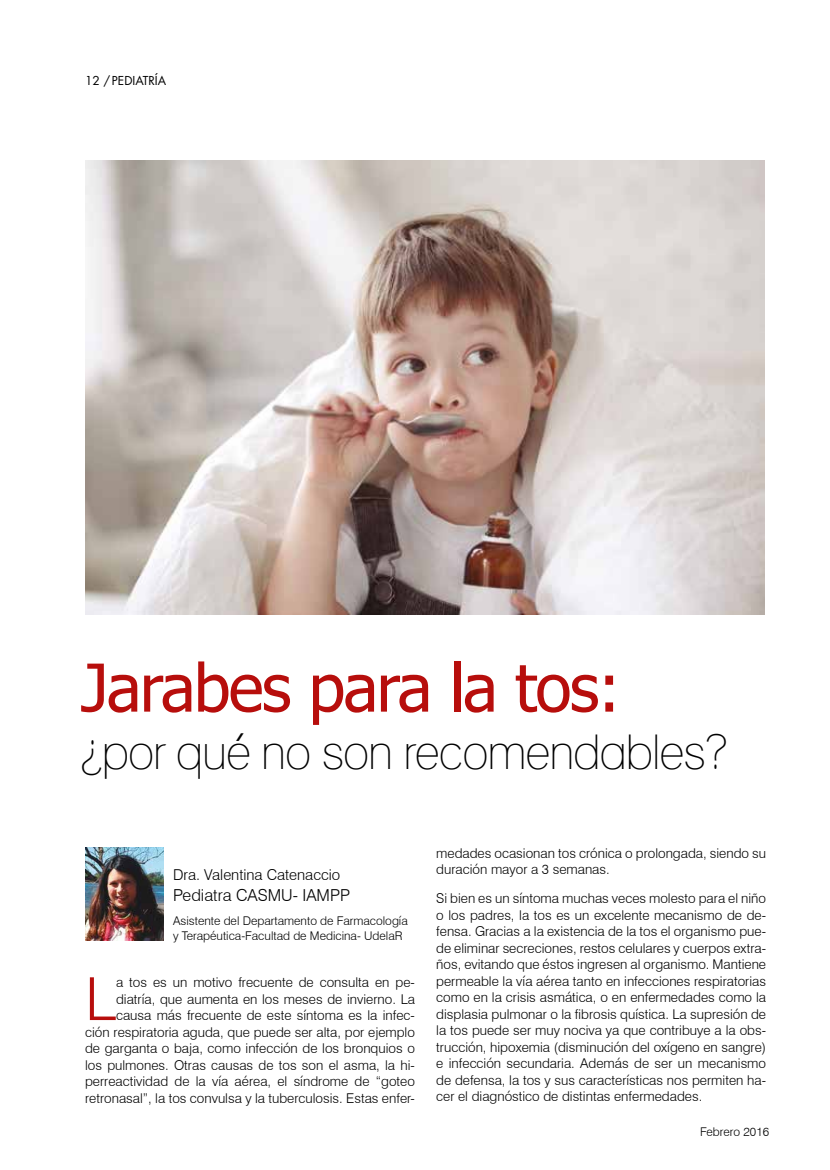
<style>
.page{position:relative;width:830px;height:1170px;background:#fff}
.page>*{position:absolute;margin:0;border:0;box-sizing:border-box;transform-origin:0 0}
.t1{font:66px "Tahoma";letter-spacing:-.025em;color:#b70e0c}
.t2{font:300 59.4px "Swiss 721 BT";color:#b70e0c}
.t3{font:condensed 48px "Lane";letter-spacing:-.025em;color:#000}
.t4{font:300 16.5px "Swiss 721 BT";color:#000}
.t5{font:300 15px "Swiss 721 BT";color:#000}
.t6{font:300 13.5px/16.5px "Swiss 721 BT";color:#000;text-align:right}
.t7{font:300 12px/15px "Swiss 721 BT";color:#000}
.t8{font:12px "Futura Std";color:#000}
</style>
<div class="page">
<img style="left:85px;top:161px;width:679px;height:453px">
<img style="left:85px;top:847px;width:78px;height:93px">
<p class="t8" style="left:85px;top:73px;width:83px">12 /PEDIATRÍA</p>
<h1 class="t1" style="left:81px;top:643px;width:541px">Jarabes para la tos:</h1>
<h3 class="t3" style="left:81px;top:722px;width:647px">¿por qué no son recomendables?</h3>
<p class="t5" style="left:173px;top:865px;width:169px">Dra. Valentina Catenaccio</p>
<p class="t4" style="left:173px;top:885px;width:178px">Pediatra CASMU- IAMPP</p>
<p class="t7" style="left:173px;top:912px;width:236px">Asistente del Departamento de Farmacología y Terapéutica-Facultad de Medicina- UdelaR</p>
<p class="t6" style="left:85px;top:973px;width:331px">a tos es un motivo frecuente de consulta en pe&shy;diatría, que aumenta en los meses de invierno. La causa más frecuente de este síntoma es la infec-<br>ción respiratoria aguda, que puede ser alta, por ejemplo de garganta o baja, como infección de los bronquios o los pulmones. Otras causas de tos son el asma, la hi&shy;perreactividad de la vía aérea, el síndrome de “goteo retronasal”, la tos convulsa y la tuberculosis. Estas enfer-</p>
<h2 class="t2" style="left:85px;top:962px;width:32px">L</h2>
<p class="t6" style="left:436px;top:844px;width:331px;text-align:left">medades ocasionan tos crónica o prolongada, siendo su duración mayor a 3 semanas.</p>
<p class="t6" style="left:436px;top:890px;width:331px;text-align:justify">Si bien es un síntoma muchas veces molesto para el niño o los padres, la tos es un excelente mecanismo de de&shy;fensa. Gracias a la existencia de la tos el organismo pue&shy;de eliminar secreciones, restos celulares y cuerpos extra&shy;ños, evitando que éstos ingresen al organismo. Mantiene permeable la vía aérea tanto en infecciones respiratorias como en la crisis asmática, o en enfermedades como la displasia pulmonar o la fibrosis quística. La supresión de la tos puede ser muy nociva ya que contribuye a la obs&shy;trucción, hipoxemia (disminución del oxígeno en sangre) e infección secundaria. Además de ser un mecanismo de defensa, la tos y sus características nos permiten ha&shy;cer el diagnóstico de distintas enfermedades.</p>
<p class="t7" style="left:699px;top:1123px;width:70px">Febrero 2016</p>
</div>
